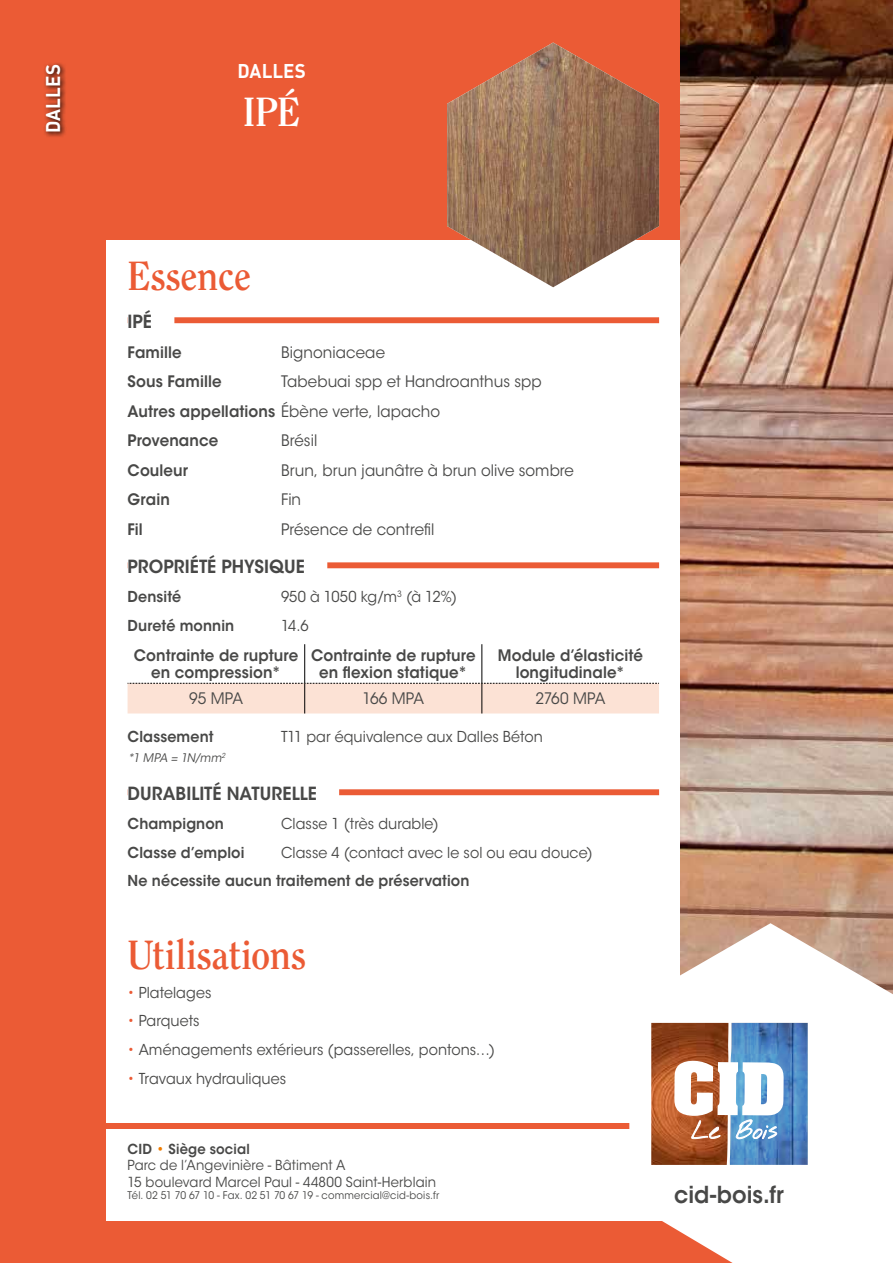
<style>
.page{position:relative;width:893px;height:1263px;background:#eb5b35}
.page>*{position:absolute;margin:0;border:0;box-sizing:border-box;transform-origin:0 0}
.t1{font:700 40.5px "Clearface Std";letter-spacing:-.005em;color:#eb5b35;scale:.95 1}
.t2{font:700 40.5px "Clearface Std";color:#fff;scale:.95 1}
.t3{font:600 23.25px "ITC Avant Garde Std";color:#484847;scale:.95 1}
.t4{font:700 19.65px "DIN";letter-spacing:.01em;color:#fff;scale:.95 1}
.t5{font:600 18px "ITC Avant Garde Std";letter-spacing:.005em;color:#484847;scale:.95 1}
.t6{font:15.75px/29.5px "ITC Avant Garde Std";letter-spacing:.005em;color:#484847;scale:.95 1}
.t7{font:600 15.75px/17.7px "ITC Avant Garde Std";letter-spacing:.005em;color:#484847;text-align:center;scale:.95 1}
.t8{font:15px "ITC Avant Garde Std";letter-spacing:.005em;color:#484847;scale:.95 1}
.t9{font:600 15px "ITC Avant Garde Std";letter-spacing:.01em;color:#484847;scale:.95 1}
.t10{font:13.8px/16.5px "ITC Avant Garde Std";letter-spacing:.01em;color:#484847;scale:.95 1}
.t11{font:italic 11.85px "ITC Avant Garde Std";letter-spacing:-.005em;color:#484847;scale:.95 1}
.t12{font:10.5px "ITC Avant Garde Std";letter-spacing:.02em;color:#484847;scale:.95 1}
.s1{font-weight:600}
.s2{color:#eb5b35}
.s3{font-weight:600;color:#ef7c00}
</style>
<div class="page">
<div style="left:106px;top:240px;width:766px;height:980px;background:#fff"></div>
<img style="left:680px;top:0;width:213px;height:923px">
<div style="left:128px;top:317px;width:531px;height:6px;background:#eb5b35"></div>
<div style="left:128px;top:314px;width:46px;height:12px;background:#fff"></div>
<div style="left:128px;top:562px;width:531px;height:6px;background:#eb5b35"></div>
<div style="left:128px;top:559px;width:199px;height:12px;background:#fff"></div>
<div style="left:128px;top:789px;width:531px;height:6px;background:#eb5b35"></div>
<div style="left:128px;top:786px;width:211px;height:12px;background:#fff"></div>
<svg style="left:128px;top:644px;width:531px;height:69px"></svg>
<img style="left:447px;top:43px;width:212px;height:244px">
<div style="left:51px;top:1123px;width:622px;height:5px;background:#eb5b35"></div>
<svg style="left:629px;top:923px;width:264px;height:340px"></svg>
<svg style="left:44px;top:63px;width:22px;height:74px"></svg>
<div style="left:648px;top:1020px;width:163px;height:148px;background:#fff"></div>
<img style="left:651px;top:1023px;width:79px;height:142px">
<svg style="left:730px;top:1023px;width:78px;height:142px;background:#4d83be"></svg>
<svg style="left:674px;top:1060px;width:110px;height:79px"></svg>
<h3 class="t4" style="left:40px;top:133px;width:75px;rotate:-90deg">DALLES</h3>
<h3 class="t4" style="left:237px;top:58px;width:74px">DALLES</h3>
<h1 class="t2" style="left:243px;top:88px;width:63px">IPÉ</h1>
<h1 class="t1" style="left:128px;top:251px;width:132px">Essence</h1>
<p class="t5" style="left:128px;top:310px;width:27px">IPÉ</p>
<p class="t7" style="left:128px;top:343px;width:59px">Famille</p>
<p class="t6" style="left:281px;top:337px;width:111px">Bignoniaceae</p>
<p class="t7" style="left:128px;top:373px;width:101px">Sous Famille</p>
<p class="t6" style="left:128px;top:367px;width:437px;text-indent:154px">Tabebuai spp et Handroanthus spp<br><span class="s1">Autres appellations</span> Ébène verte, lapacho<br><span class="s1">Provenance</span></p>
<p class="t6" style="left:281px;top:426px;width:40px">Brésil</p>
<p class="t7" style="left:128px;top:461px;width:65px">Couleur</p>
<p class="t6" style="left:281px;top:456px;width:310px">Brun, brun jaunâtre à brun olive sombre</p>
<p class="t7" style="left:128px;top:491px;width:46px">Grain</p>
<p class="t6" style="left:281px;top:485px;width:23px">Fin</p>
<p class="t7" style="left:128px;top:520px;width:18px">Fil</p>
<p class="t6" style="left:281px;top:515px;width:163px">Présence de contrefil</p>
<p class="t5" style="left:128px;top:555px;width:188px">PROPRIÉTÉ PHYSIQUE</p>
<p class="t9" style="left:128px;top:587px;width:58px">Densité</p>
<p class="t8" style="left:281px;top:587px;width:187px">950 à 1050 kg/m<sup>3</sup> (à 12%)</p>
<p class="t9" style="left:128px;top:616px;width:114px">Dureté monnin</p>
<p class="t8" style="left:281px;top:616px;width:31px">14.6</p>
<p class="t7" style="left:134px;top:646px;width:175px">Contrainte de rupture en compression*</p>
<p class="t7" style="left:311px;top:646px;width:175px">Contrainte de rupture en flexion statique*</p>
<p class="t7" style="left:498px;top:646px;width:154px">Module d’élasticité longitudinale*</p>
<p class="t6" style="left:189px;top:684px;width:58px">95 MPA</p>
<p class="t6" style="left:362px;top:684px;width:66px">166 MPA</p>
<p class="t6" style="left:536px;top:684px;width:75px">2760 MPA</p>
<p class="t9" style="left:128px;top:727px;width:92px">Classement</p>
<p class="t8" style="left:281px;top:728px;width:277px">T11 par équivalence aux Dalles Béton</p>
<p class="t11" style="left:128px;top:750px;width:104px">*1 MPA = 1N/mm<sup>2</sup></p>
<p class="t5" style="left:128px;top:782px;width:201px">DURABILITÉ NATURELLE</p>
<p class="t9" style="left:128px;top:814px;width:103px">Champignon</p>
<p class="t8" style="left:281px;top:814px;width:167px">Classe 1 (très durable)</p>
<p class="t9" style="left:128px;top:842px;width:125px">Classe d’emploi</p>
<p class="t8" style="left:281px;top:843px;width:330px">Classe 4 (contact avec le sol ou eau douce)</p>
<p class="t9" style="left:128px;top:871px;width:361px">Ne nécessite aucun traitement de préservation</p>
<h1 class="t1" style="left:128px;top:931px;width:189px">Utilisations</h1>
<p class="t8" style="left:128px;top:983px;width:90px"><span class="s2">•</span> Platelages</p>
<p class="t8" style="left:128px;top:1012px;width:77px"><span class="s2">•</span> Parquets</p>
<p class="t8" style="left:128px;top:1040px;width:388px"><span class="s2">•</span> Aménagements extérieurs (passerelles, pontons…)</p>
<p class="t8" style="left:128px;top:1069px;width:168px"><span class="s2">•</span> Travaux hydrauliques</p>
<p class="t10" style="left:128px;top:1140px;width:326px"><span class="s1">CID</span> <span class="s3">•</span> <span class="s1">Siège social<br></span>Parc de l’Angevinière - Bâtiment A<br>15 boulevard Marcel Paul - 44800 Saint-Herblain</p>
<p class="t12" style="left:128px;top:1189px;width:330px">Tél. 02 51 70 67 10 - Fax. 02 51 70 67 19 - commercial@cid-bois.fr</p>
<h2 class="t3" style="left:674px;top:1180px;width:117px">cid-bois.fr</h2>
</div>
